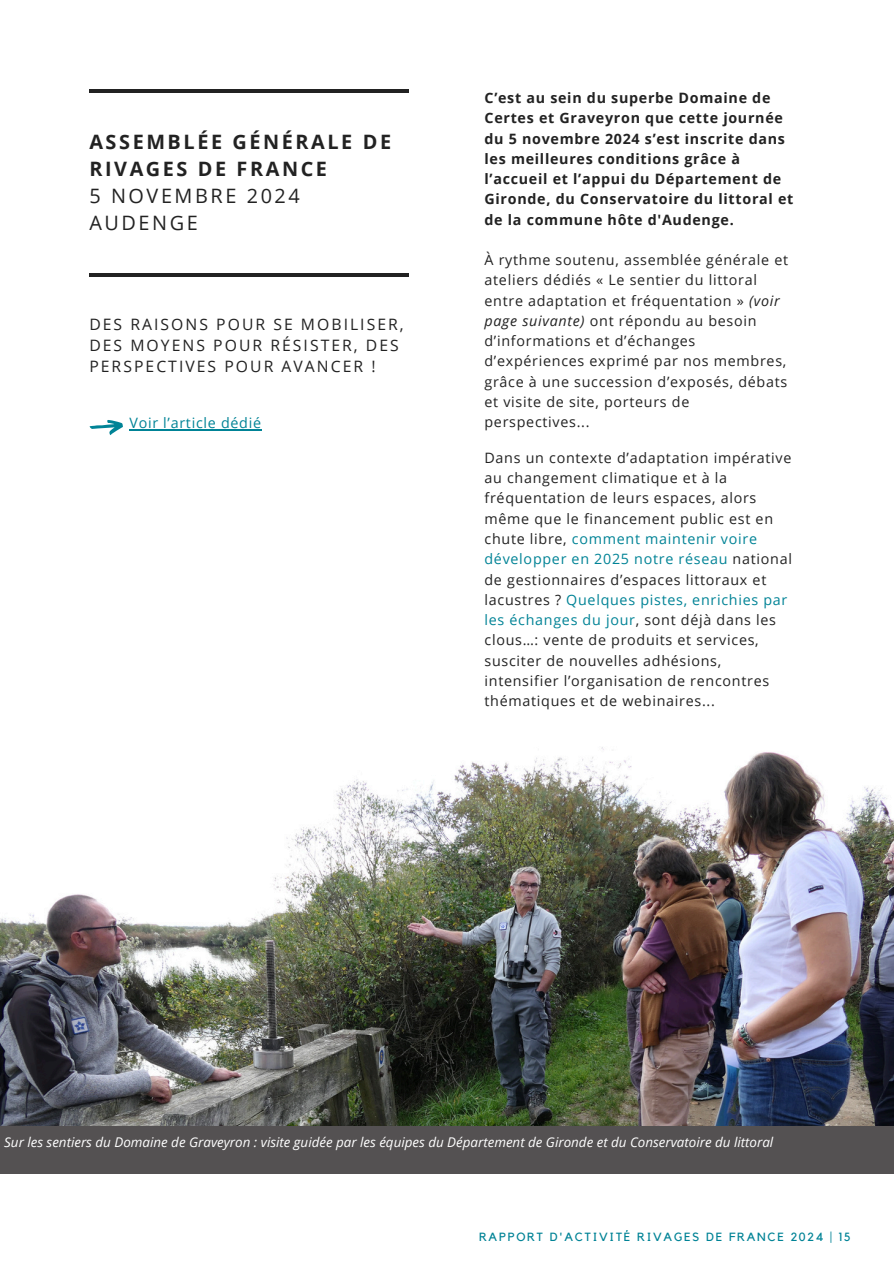
<style>
.page{position:relative;width:894px;height:1264px;background:#fff}
.page>*{position:absolute;margin:0;border:0;box-sizing:border-box;transform-origin:0 0}
.t1{font:700 19.8px/27px "Open Sans";letter-spacing:.13em;color:#222}
.t2{font:15.75px/21.3px "Open Sans";letter-spacing:.13em;color:#222}
.t3{font:14.25px/20.2px "Open Sans";letter-spacing:.05em;color:#222}
.t4{font:700 14.25px/20.2px "Open Sans";letter-spacing:.05em;color:#222}
.t5{font:14.25px "Open Sans";letter-spacing:.05em;color:#008396}
.t6{font:italic 13.35px "Open Sans";color:#fff}
.t7{font:11.85px "Kollektif";letter-spacing:.15em;color:#008396}
.s1{font-weight:400}
.s2{font-style:italic}
.s3{color:#008396}
</style>
<div class="page">
<hr style="left:89px;top:89px;width:320px;height:4px;background:#222">
<hr style="left:89px;top:273px;width:320px;height:4px;background:#222">
<svg style="left:89px;top:420px;width:34px;height:15px"></svg>
<hr style="left:129px;top:429px;width:133px;height:1px;background:#008396">
<img style="left:0;top:747px;width:893px;height:379px">
<div style="left:0;top:1126px;width:893px;height:48px;background:#545152"></div>
<p class="t1" style="left:89px;top:128px;width:303px">ASSEMBLÉE GÉNÉRALE DE<br>RIVAGES DE FRANCE<br><span class="s1">5 NOVEMBRE 2024<br>AUDENGE</span></p>
<h4 class="t2" style="left:89px;top:313px;width:316px">DES RAISONS POUR SE MOBILISER,<br>DES MOYENS POUR RÉSISTER, DES<br>PERSPECTIVES POUR AVANCER !</h4>
<p class="t5" style="left:129px;top:413px;width:133px">Voir l’article dédié</p>
<p class="t4" style="left:484px;top:87px;width:310px">C’est au sein du superbe Domaine de Certes et Graveyron que cette journée du 5 novembre 2024 s’est inscrite dans les meilleures conditions grâce à l’accueil et l’appui du Département de Gironde, du Conservatoire du littoral et de la commune hôte d'Audenge.</p>
<h2 class="t3" style="left:484px;top:249px;width:305px">À rythme soutenu, assemblée générale et ateliers dédiés « Le sentier du littoral entre adaptation et fréquentation » <span class="s2">(voir page suivante)</span> ont ré pondu au besoin d’informations et d’échanges d’expériences exprimé par nos membres, grâce à une succession d’exposés, débats et visite de site, porteurs de perspectives...</h2>
<h4 class="t3" style="left:484px;top:447px;width:309px">Dans un contexte d’adaptation impérative au changement climatique et à la fréquentation de leurs espaces, alors même que le financement public est en chute libre, <span class="s3">comment maintenir voire développer en 2025 notre réseau</span> national de gestionnaires d’espaces littoraux et lacustres ? <span class="s3">Quelques pistes, enrichies par les échanges du jour</span>, sont déjà dans les clous…: vente de produits et services, susciter de nouvelles adhésions, intensifier l’organisation de rencontres thématiques et de webinaires...</h4>
<h3 class="t6" style="left:4px;top:1133px;width:770px">Sur les sentiers du Domaine de Graveyron : visite guidée par les équipes du Département de Gironde et du Conservatoire du littoral</h3>
<h1 class="t7" style="left:479px;top:1231px;width:373px">RAPPORT D'ACTIVITÉ RIVAGES DE FRANCE 2024 | 15</h1>
</div>
